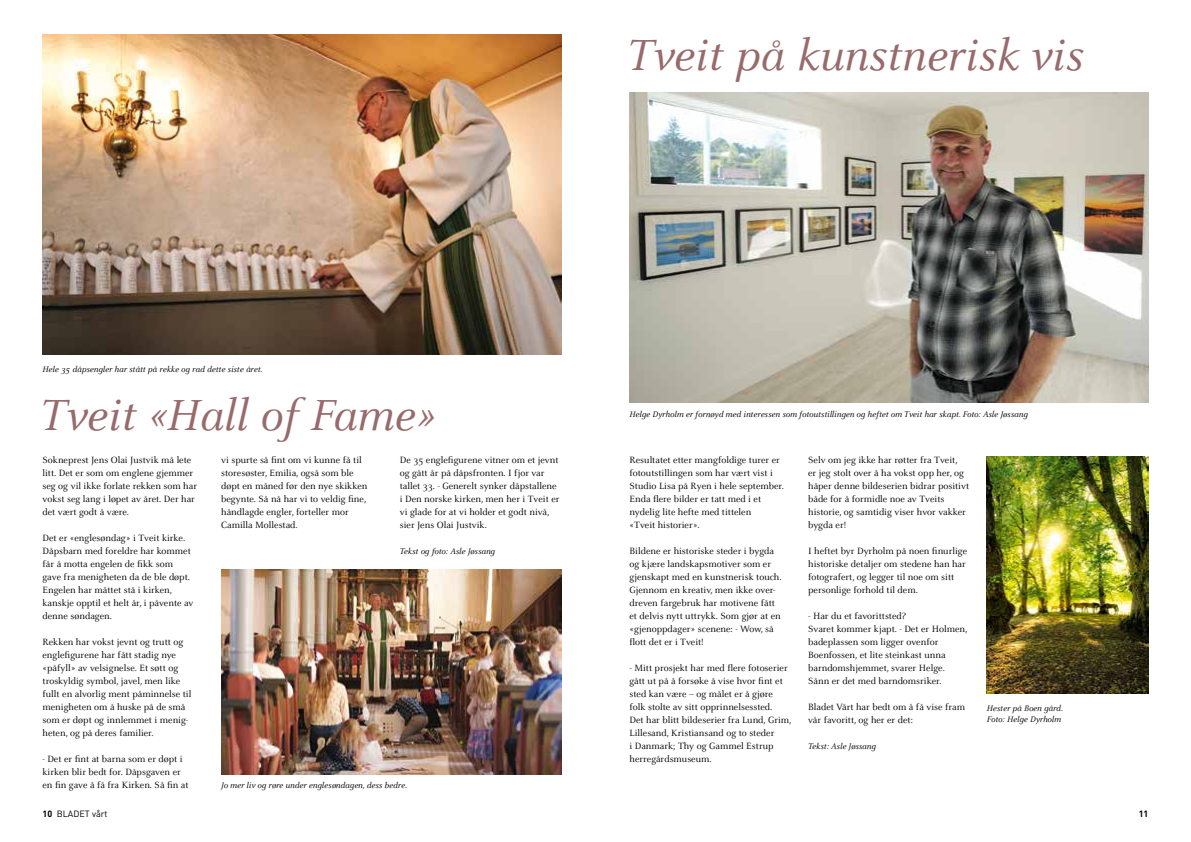
<style>
.page{position:relative;width:1191px;height:842px;background:#fff}
.page>*{position:absolute;margin:0;border:0;box-sizing:border-box;transform-origin:0 0}
.t1{font:italic 48px "Celeste";color:#986a6b}
.t2{font:10px/13px "Celeste";color:#000}
.t3{font:italic 9px/11px "Celeste";color:#000}
.t4{font:9px "DIN Regular Alternate";color:#000}
.t5{font:700 9px "DIN";color:#000}
.s1{font-family:"DIN";font-weight:700}
</style>
<div class="page">
<img style="left:43px;top:34px;width:518px;height:320px">
<img style="left:221px;top:570px;width:340px;height:204px">
<img style="left:986px;top:456px;width:162px;height:237px">
<img style="left:629px;top:92px;width:519px;height:311px">
<h1 class="t1" style="left:627px;top:30px;width:457px">Tveit på kunstnerisk vis</h1>
<p class="t3" style="left:43px;top:364px;width:221px">Hele 35 dåpsengler har stått på rekke og rad dette siste året.</p>
<h1 class="t1" style="left:40px;top:391px;width:396px">Tveit «Hall of Fame»</h1>
<p class="t2" style="left:43px;top:454px;width:156px">Sokneprest Jens Olai Justvik må lete litt. Det er som om englene gjemmer seg og vil ikke forlate rekken som har vokst seg lang i løpet av året. Der har det vært godt å være.</p>
<p class="t2" style="left:43px;top:532px;width:153px">Det er «englesøndag» i Tveit kirke.<br>Dåpsbarn med foreldre har kommet får å motta engelen de fikk som gave fra menigheten da de ble døpt.<br>Engelen har måttet stå i kirken, kanskje opptil et helt år, i påvente av denne søndagen.</p>
<p class="t2" style="left:43px;top:636px;width:150px">Rekken har vokst jevnt og trutt og englefigurene har fått stadig nye «påfyll» av velsignelse. Et søtt og troskyldig symbol, javel, men like fullt en alvorlig ment påminnelse til menigheten om å huske på de små som er døpt og innlemmet i menig&shy;heten, og på deres familier.</p>
<p class="t2" style="left:43px;top:753px;width:148px">- Det er fint at barna som er døpt i kirken blir bedt for. Dåpsgaven er en fin gave å få fra Kirken. Så fin at</p>
<p class="t2" style="left:221px;top:454px;width:148px">vi spurte så fint om vi kunne få til storesøster, Emilia, også som ble døpt en måned før den nye skikken begynte. Så nå har vi to veldig fine, håndlagde engler, forteller mor<br>Camilla Mollestad.</p>
<p class="t2" style="left:400px;top:454px;width:161px">De 35 englefigurene vitner om et jevnt og gått år på dåpsfronten. I fjor var tallet 33. - Generelt synker dåpstallene i Den norske kirken, men her i Tveit er vi glade for at vi holder et godt nivå, sier Jens Olai Justvik.</p>
<p class="t3" style="left:400px;top:546px;width:97px">Tekst og foto: Asle Jøssang</p>
<p class="t3" style="left:221px;top:779px;width:187px">Jo mer liv og røre under englesøndagen, dess bedre.</p>
<p class="t3" style="left:629px;top:409px;width:400px">Helge Dyrholm er fornøyd med interessen som fotoutstillingen og heftet om Tveit har skapt. Foto: Asle Jøssang</p>
<p class="t2" style="left:629px;top:454px;width:156px">Resultatet etter mangfoldige turer er fotoutstillingen som har vært vist i<br>Studio Lisa på Ryen i hele september.<br>Enda flere bilder er tatt med i et nydelig lite hefte med tittelen<br>«Tveit historier».</p>
<p class="t2" style="left:629px;top:545px;width:154px">Bildene er historiske steder i bygda og kjære landskapsmotiver som er gjenskapt med en kunstnerisk touch.<br>Gjennom en kreativ, men ikke over&shy;dreven fargebruk har motivene fått et delvis nytt uttrykk. Som gjør at en «gjenoppdager» scenene: - Wow, så flott det er i Tveit!</p>
<p class="t2" style="left:629px;top:662px;width:163px">- Mitt prosjekt har med flere fotoserier gått ut på å forsøke å vise hvor fint et sted kan være – og målet er å gjøre folk stolte av sitt opprinnelsessted.<br>Det har blitt bildeserier fra Lund, Grim, Lillesand, Kristiansand og to steder<br>i Danmark; Thy og Gammel Estrup herregårdsmuseum.</p>
<p class="t2" style="left:808px;top:454px;width:162px">Selv om jeg ikke har røtter fra Tveit,<br>er jeg stolt over å ha vokst opp her, og håper denne bildeserien bidrar positivt både for å formidle noe av Tveits historie, og samtidig viser hvor vakker bygda er!</p>
<p class="t2" style="left:808px;top:545px;width:160px">I heftet byr Dyrholm på noen finurlige historiske detaljer om stedene han har fotografert, og legger til noe om sitt personlige forhold til dem.</p>
<p class="t2" style="left:808px;top:610px;width:161px">- Har du et favorittsted?<br>Svaret kommer kjapt. - Det er Holmen, badeplassen som ligger ovenfor<br>Boenfossen, et lite steinkast unna barndomshjemmet, svarer Helge.<br>Sånn er det med barndomsriker.</p>
<p class="t2" style="left:808px;top:701px;width:158px">Bladet Vårt har bedt om å få vise fram vår favoritt, og her er det:</p>
<p class="t3" style="left:808px;top:741px;width:69px">Tekst: Asle Jøssang</p>
<p class="t3" style="left:986px;top:703px;width:77px">Hester på Boen gård.<br>Foto: Helge Dyrholm</p>
<p class="t4" style="left:43px;top:808px;width:67px"><span class="s1">10</span> BLADET vårt</p>
<p class="t5" style="left:1138px;top:808px;width:11px">11</p>
</div>
